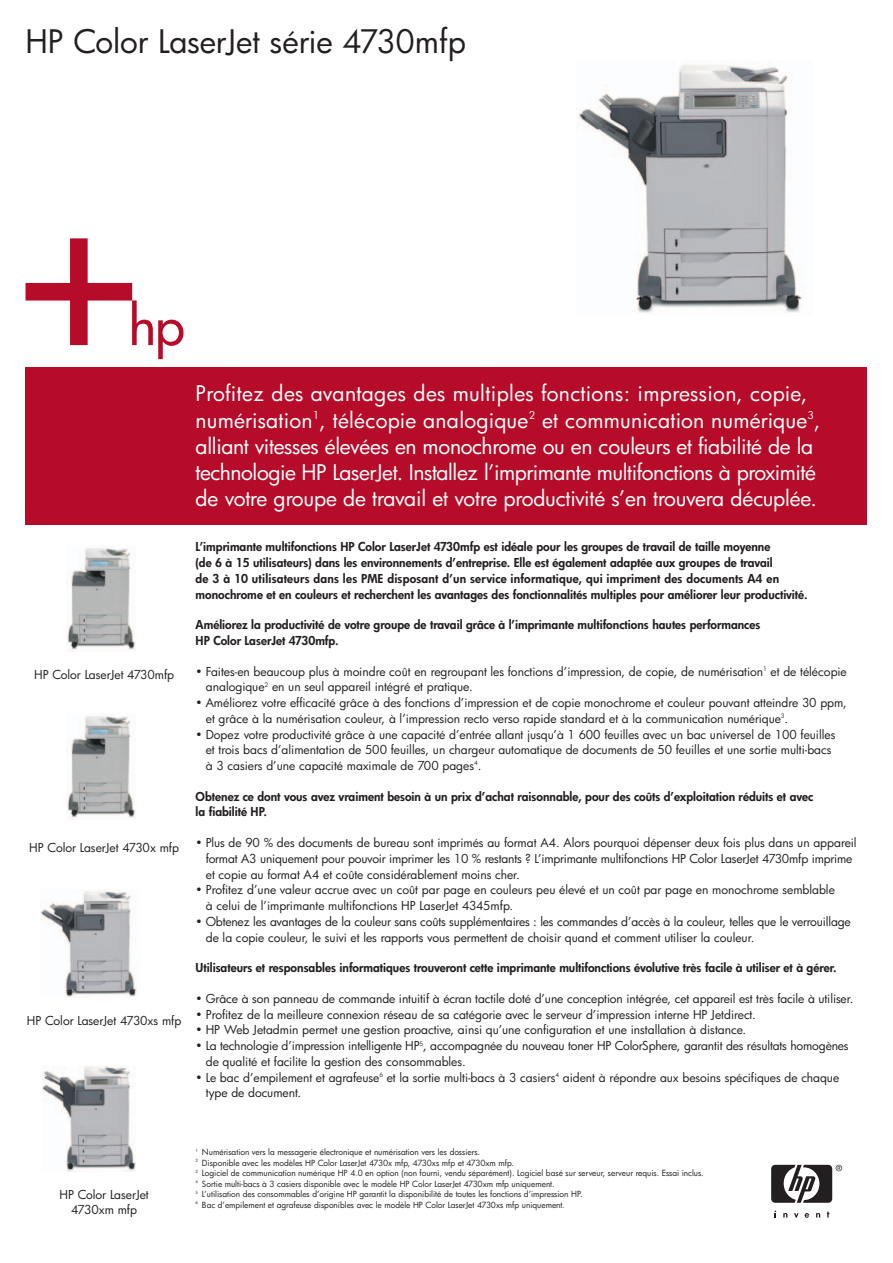
<style>
.page{position:relative;width:893px;height:1263px;background:#fff}
.page>*{position:absolute;margin:0;border:0;box-sizing:border-box;transform-origin:0 0}
.t1{font:31.5px "Futura";letter-spacing:-.005em;color:#231f20}
.t2{font:21px/26.2px "Futura";letter-spacing:-.01em;color:#fff}
.t3{font:12px/15.8px "Futura";letter-spacing:-.005em;color:#231f20}
.t4{font:800 12px/15.8px "Futura";color:#231f20}
.t5{font:8.25px/10.5px "Futura";color:#231f20}
</style>
<div class="page">
<div style="left:26px;top:367px;width:841px;height:157px;background:#b60c29"></div>
<svg style="left:26px;top:238px;width:158px;height:121px"></svg>
<img style="left:578px;top:65px;width:225px;height:248px">
<img style="left:66px;top:547px;width:70px;height:104px">
<img style="left:66px;top:715px;width:70px;height:104px">
<img style="left:41px;top:891px;width:96px;height:106px">
<img style="left:42px;top:1065px;width:94px;height:106px">
<svg style="left:794px;top:1213px;width:5px;height:4px"></svg>
<svg style="left:783px;top:1213px;width:4px;height:4px"></svg>
<svg style="left:816px;top:1213px;width:4px;height:4px"></svg>
<svg style="left:827px;top:1211px;width:2px;height:6px"></svg>
<svg style="left:805px;top:1213px;width:4px;height:5px"></svg>
<svg style="left:771px;top:1165px;width:71px;height:38px"></svg>
<h1 class="t1" style="left:26px;top:27px;width:442px">HP Color LaserJet série 4730mfp</h1>
<p class="t3" style="left:34px;top:668px;width:142px">HP Color LaserJet 4730mfp</p>
<p class="t3" style="left:29px;top:841px;width:151px">HP Color LaserJet 4730x mfp</p>
<p class="t3" style="left:27px;top:1014px;width:156px">HP Color LaserJet 4730xs mfp</p>
<p class="t2" style="left:196px;top:382px;width:626px">Profitez des avantages des multiples fonctions: impression, copie, numérisation<sup>1</sup>, télécopie analogique<sup>2</sup> et communication numérique<sup>3</sup>, alliant vitesses élevées en monochrome ou en couleurs et fiabilité de la technologie HP LaserJet. Installez l’imprimante multifonctions à proximité de votre groupe de travail et votre productivité s’en trouvera décuplée.</p>
<p class="t4" style="left:196px;top:540px;width:614px">L’imprimante multifonctions HP Color LaserJet 4730mfp est idéale pour les groupes de travail de taille moyenne<br>(de 6 à 15 utilisateurs) dans les environnements d’entreprise. Elle est également adaptée aux groupes de travail<br>de 3 à 10 utilisateurs dans les PME disposant d’un service informatique, qui impriment des documents A4 en monochrome et en couleurs et recherchent les avantages des fonctionnalités multiples pour améliorer leur productivité.</p>
<p class="t4" style="left:196px;top:618px;width:566px">Améliorez la productivité de votre groupe de travail grâce à l’imprimante multifonctions hautes performances<br>HP Color LaserJet 4730mfp.</p>
<p class="t3" style="left:206px;top:664px;width:642px;text-indent:-10px">• Faites-en beaucoup plus à moindre coût en regroupant les fonctions d’impression, de copie, de numérisation<sup>1</sup> et de télécopie analogique<sup>2</sup> en un seul appareil intégré et pratique.</p>
<p class="t3" style="left:206px;top:696px;width:642px;text-indent:-10px">• Améliorez votre efficacité grâce à des fonctions d’impression et de copie monochrome et couleur pouvant atteindre 30 ppm, et grâce à la numérisation couleur, à l’impression recto verso rapide standard et à la communication numérique<sup>3</sup>.</p>
<p class="t3" style="left:206px;top:727px;width:631px;text-indent:-10px">• Dopez votre productivité grâce à une capacité d’entrée allant jusqu’à 1 600 feuilles avec un bac universel de 100 feuilles et trois bacs d’alimentation de 500 feuilles, un chargeur automatique de documents de 50 feuilles et une sortie multi-bacs à 3 casiers d’une capacité maximale de 700 pages<sup>4</sup>.</p>
<p class="t4" style="left:196px;top:789px;width:619px">Obtenez ce dont vous avez vraiment besoin à un prix d’achat raisonnable, pour des coûts d’exploitation réduits et avec la fiabilité HP.</p>
<p class="t3" style="left:206px;top:836px;width:652px;text-indent:-10px">• Plus de 90 % des documents de bureau sont imprimés au format A4. Alors pourquoi dépenser deux fois plus dans un appareil format A3 uniquement pour pouvoir imprimer les 10 % restants ? L’imprimante multifonctions HP Color LaserJet 4730mfp imprime et copie au format A4 et coûte considérablement moins cher.</p>
<p class="t3" style="left:206px;top:883px;width:631px;text-indent:-10px">• Profitez d’une valeur accrue avec un coût par page en couleurs peu élevé et un coût par page en monochrome semblable à celui de l’imprimante multifonctions HP LaserJet 4345mfp.</p>
<p class="t3" style="left:206px;top:914px;width:646px;text-indent:-10px">• Obtenez les avantages de la couleur sans coûts supplémentaires : les commandes d’accès à la couleur, telles que le verrouillage de la copie couleur, le suivi et les rapports vous permettent de choisir quand et comment utiliser la couleur.</p>
<p class="t4" style="left:196px;top:961px;width:643px">Utilisateurs et responsables informatiques trouveront cette imprimante multifonctions évolutive très facile à utiliser et à gérer.</p>
<p class="t3" style="left:196px;top:992px;width:659px">• Grâce à son panneau de commande intuitif à écran tactile doté d’une conception intégrée, cet appareil est très facile à utiliser.</p>
<p class="t3" style="left:196px;top:1007px;width:562px">• Profitez de la meilleure connexion réseau de sa catégorie avec le serveur d’impression interne HP Jetdirect.</p>
<p class="t3" style="left:196px;top:1023px;width:552px">• HP Web Jetadmin permet une gestion proactive, ainsi qu’une configuration et une installation à distance.</p>
<p class="t3" style="left:206px;top:1039px;width:644px;text-indent:-10px">• La technologie d’impression intelligente HP<sup>5</sup>, accompagnée du nouveau toner HP ColorSphere, garantit des résultats homogènes de qualité et facilite la gestion des consommables.</p>
<p class="t3" style="left:206px;top:1070px;width:635px;text-indent:-10px">• Le bac d’empilement et agrafeuse<sup>6</sup> et la sortie multi-bacs à 3 casiers<sup>4</sup> aident à répondre aux besoins spécifiques de chaque type de document.</p>
<p class="t3" style="left:60px;top:1187px;width:91px;text-align:center">HP Color LaserJet<br>4730xm mfp</p>
<p class="t5" style="left:196px;top:1147px;width:510px"><sup>1</sup> Numérisation vers la messagerie électronique et numérisation vers les dossiers.<br><sup>2</sup> Disponible avec les modèles HP Color LaserJet 4730x mfp, 4730xs mfp et 4730xm mfp.<br><sup>3</sup> Logiciel de communication numérique HP 4.0 en option (non fourni, vendu séparément). Logiciel basé sur serveur, serveur requis. Essai inclus.<br><sup>4</sup> Sortie multi-bacs à 3 casiers disponible avec le modèle HP Color LaserJet 4730xm mfp uniquement.<br><sup>5</sup> L’utilisation des consommables d’origine HP garantit la disponibilité de toutes les fonctions d’impression HP.<br><sup>6</sup> Bac d’empilement et agrafeuse disponibles avec le modèle HP Color LaserJet 4730xs mfp uniquement.</p>
</div>
